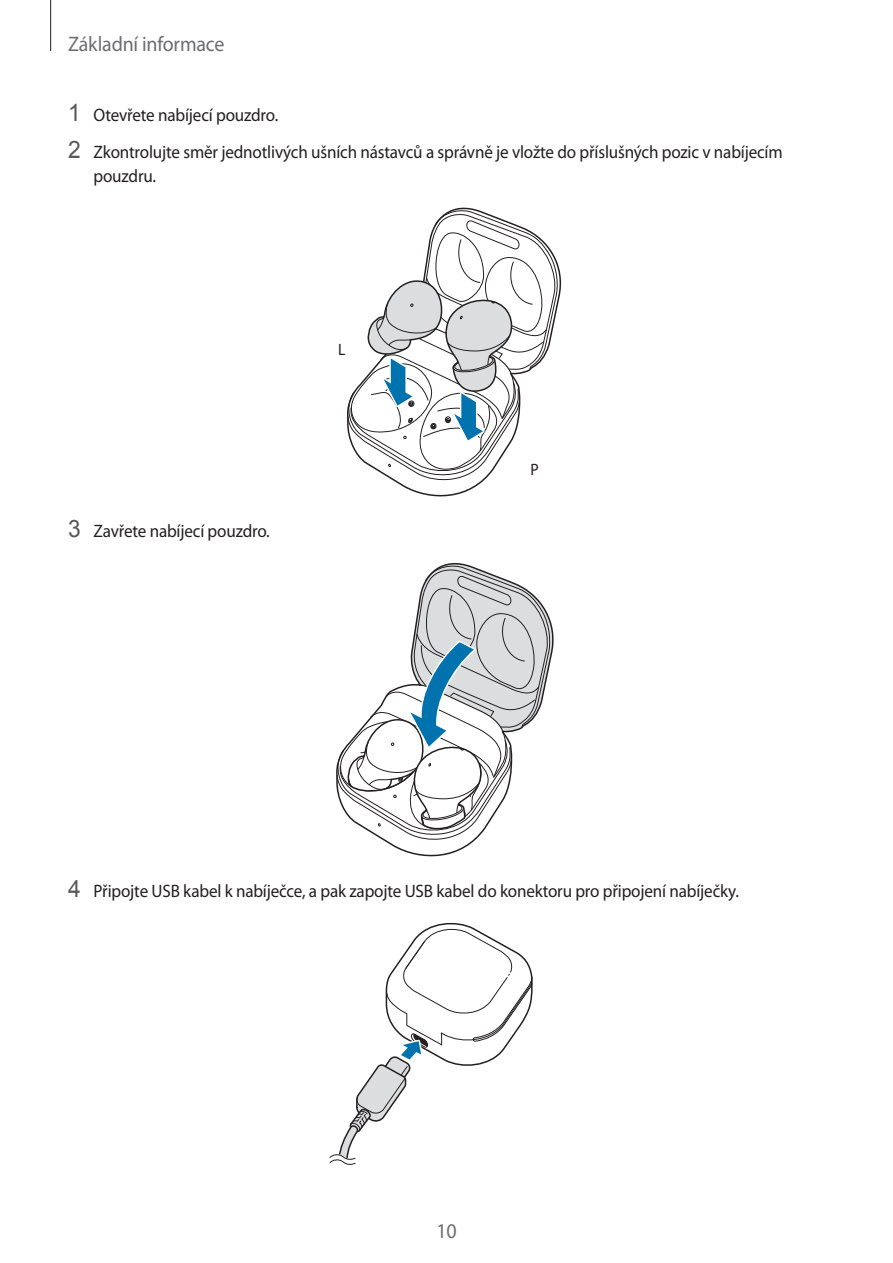
<style>
.page{position:relative;width:893px;height:1263px;background:#fff}
.page>*{position:absolute;margin:0;border:0;box-sizing:border-box;transform-origin:0 0}
.t1{font:21px "Myriad Pro";letter-spacing:-.01em;color:#6c6d70;scale:.95 1}
.t2{font:18px/36.8px "Myriad Pro";letter-spacing:-.01em;color:#231f20;scale:.95 1}
.t3{font:16.5px "Myriad Pro";color:#231f20;scale:.95 1}
.s1{font-family:"Arial";font-size:24px;color:#57585a}
</style>
<div class="page">
<hr style="left:50px;top:0;width:1px;height:51px;background:#231f20">
<svg style="left:400px;top:208px;width:162px;height:288px"></svg>
<svg style="left:347px;top:209px;width:212px;height:276px"></svg>
<svg style="left:336px;top:563px;width:218px;height:282px"></svg>
<svg style="left:329px;top:923px;width:204px;height:242px"></svg>
<p class="t1" style="left:68px;top:31px;width:166px">Základní informace</p>
<p class="t2" style="left:68px;top:97px;width:754px"><span class="s1">1</span> Otevřete nabíjecí pouzdro.<br><span class="s1">2</span> Zkontrolujte směr jednotlivých ušních nástavců a správně je vložte do příslušných pozic v nabíjecím</p>
<p class="t2" style="left:94px;top:157px;width:67px">pouzdru.</p>
<p class="t2" style="left:68px;top:513px;width:214px"><span class="s1">3</span> Zavřete nabíjecí pouzdro.</p>
<p class="t3" style="left:338px;top:340px;width:9px">L</p>
<p class="t3" style="left:530px;top:459px;width:10px">P</p>
<p class="t2" style="left:68px;top:873px;width:708px"><span class="s1">4</span> Připojte USB kabel k nabíječce, a pak zapojte USB kabel do konektoru pro připojení nabíječky.</p>
<p class="t1" style="left:436px;top:1218px;width:23px">10</p>
</div>
